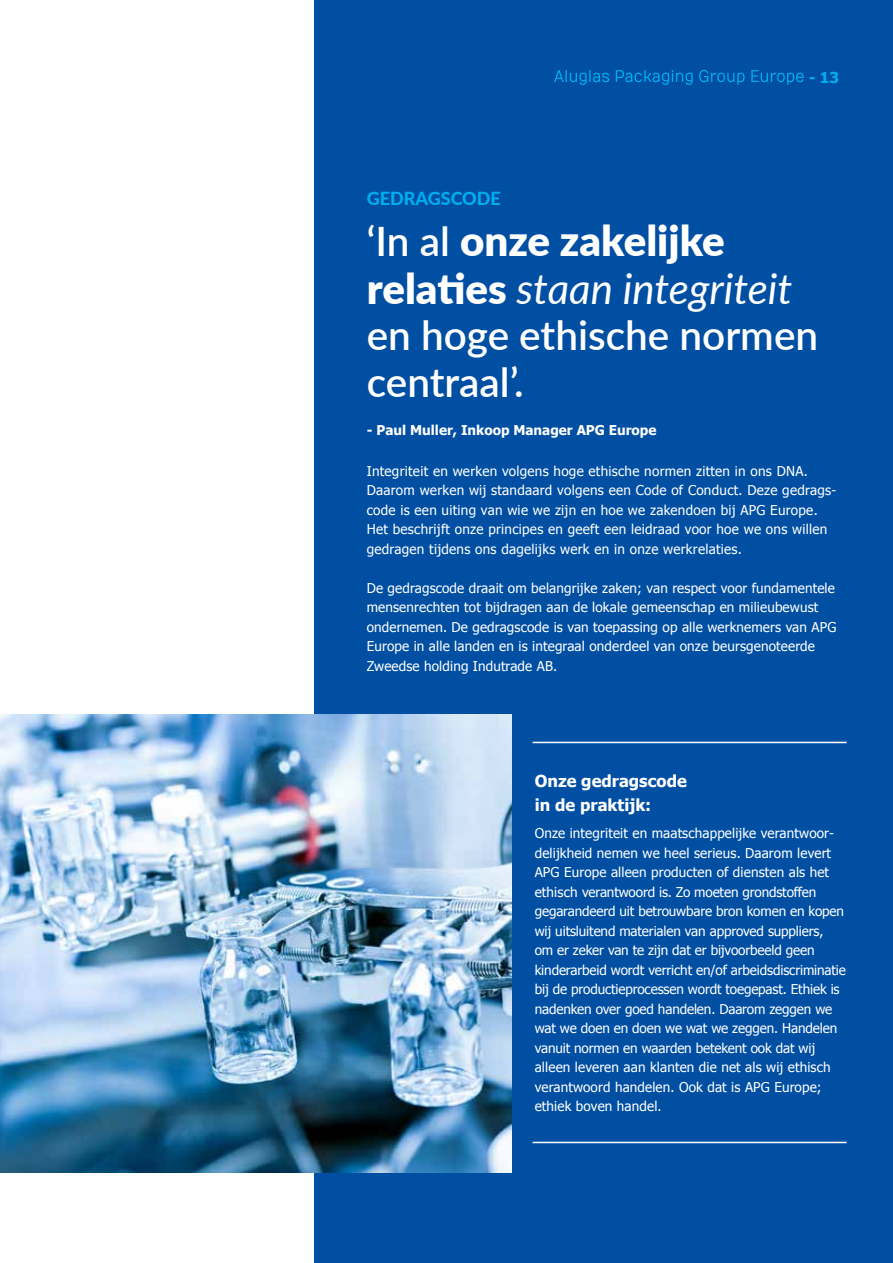
<style>
.page{position:relative;width:893px;height:1263px;background:#fff}
.page>*{position:absolute;margin:0;border:0;box-sizing:border-box;transform-origin:0 0}
.t1{font:900 42px/48px "Lato";color:#fff}
.t2{font:600 40.5px/46.5px "Lato";color:#fff}
.t3{font:800 18px "Lato";color:#00aeef}
.t4{font:700 16.5px/24px "Tahoma";color:#fff}
.t5{font:700 15px "Tahoma";color:#00aeef}
.t6{font:13.5px/19.5px "Tahoma";letter-spacing:-.01em;color:#fff}
.t7{font:13.5px/19.5px "Tahoma";letter-spacing:.01em;color:#fff}
.t8{font:700 13.5px "Tahoma";color:#fff}
.s1{font-weight:600;font-size:40.5px}
.s2{font-weight:400;font-style:italic}
</style>
<div class="page">
<div style="left:315px;top:0;width:578px;height:1263px;background:#004fa3"></div>
<img style="left:0;top:714px;width:511px;height:458px">
<svg style="left:554px;top:70px;width:55px;height:15px"></svg>
<svg style="left:616px;top:70px;width:77px;height:15px"></svg>
<svg style="left:699px;top:70px;width:46px;height:15px"></svg>
<svg style="left:751px;top:70px;width:53px;height:15px"></svg>
<hr style="left:533px;top:742px;width:314px;height:1px;background:#fff">
<hr style="left:533px;top:1142px;width:314px;height:1px;background:#fff">
<h3 class="t3" style="left:367px;top:186px;width:87px">GEDRAGSCO</h3>
<h3 class="t3" style="left:477px;top:186px;width:26px">DE</h3>
<p class="t5" style="left:809px;top:67px;width:31px">- 13</p>
<h1 class="t1" style="left:367px;top:215px;width:427px"><span class="s1">‘In al</span> onze zakelijke relaties <span class="s2">staan integriteit</span></h1>
<h2 class="t2" style="left:367px;top:311px;width:453px">en hoge ethische normen centraal’.</h2>
<p class="t8" style="left:367px;top:421px;width:291px">- Paul Muller, Inkoop Manager APG Europe</p>
<p class="t7" style="left:367px;top:461px;width:471px">Integriteit en werken volgens hoge ethische normen zitten in ons DNA.<br>Daarom werken wij standaard volgens een Code of Conduct. Deze gedrags&shy;code is een uiting van wie we zijn en hoe we zakendoen bij APG Europe.<br>Het beschrijft onze principes en geeft een leidraad voor hoe we ons willen gedragen tijdens ons dagelijks werk en in onze werkrelaties.</p>
<p class="t7" style="left:367px;top:578px;width:471px">De gedragscode draait om belangrijke zaken; van respect voor fundamentele mensenrechten tot bijdragen aan de lokale gemeenschap en milieubewust ondernemen. De gedragscode is van toepassing op alle werknemers van APG Europe in alle landen en is integraal onderdeel van onze beursgenoteerde Zweedse holding Indutrade AB.</p>
<p class="t4" style="left:535px;top:768px;width:154px">Onze gedragscode in de praktijk:</p>
<p class="t6" style="left:535px;top:823px;width:313px">Onze integriteit en maatschappelijke verantwoor&shy;delijkheid nemen we heel serieus. Daarom levert APG Europe alleen producten of diensten als het ethisch verantwoord is. Zo moeten grondstoffen gegarandeerd uit betrouwbare bron komen en kopen wij uitsluitend materialen van approved suppliers,<br>om er zeker van te zijn dat er bijvoorbeeld geen kinderarbeid wordt verricht en/of arbeidsdiscriminatie bij de productieprocessen wordt toegepast. Ethiek is nadenken over goed handelen. Daarom zeggen we wat we doen en doen we wat we zeggen. Handelen vanuit normen en waarden betekent ook dat wij alleen leveren aan klanten die net als wij ethisch verantwoord handelen. Ook dat is APG Europe; ethiek boven handel.</p>
</div>
